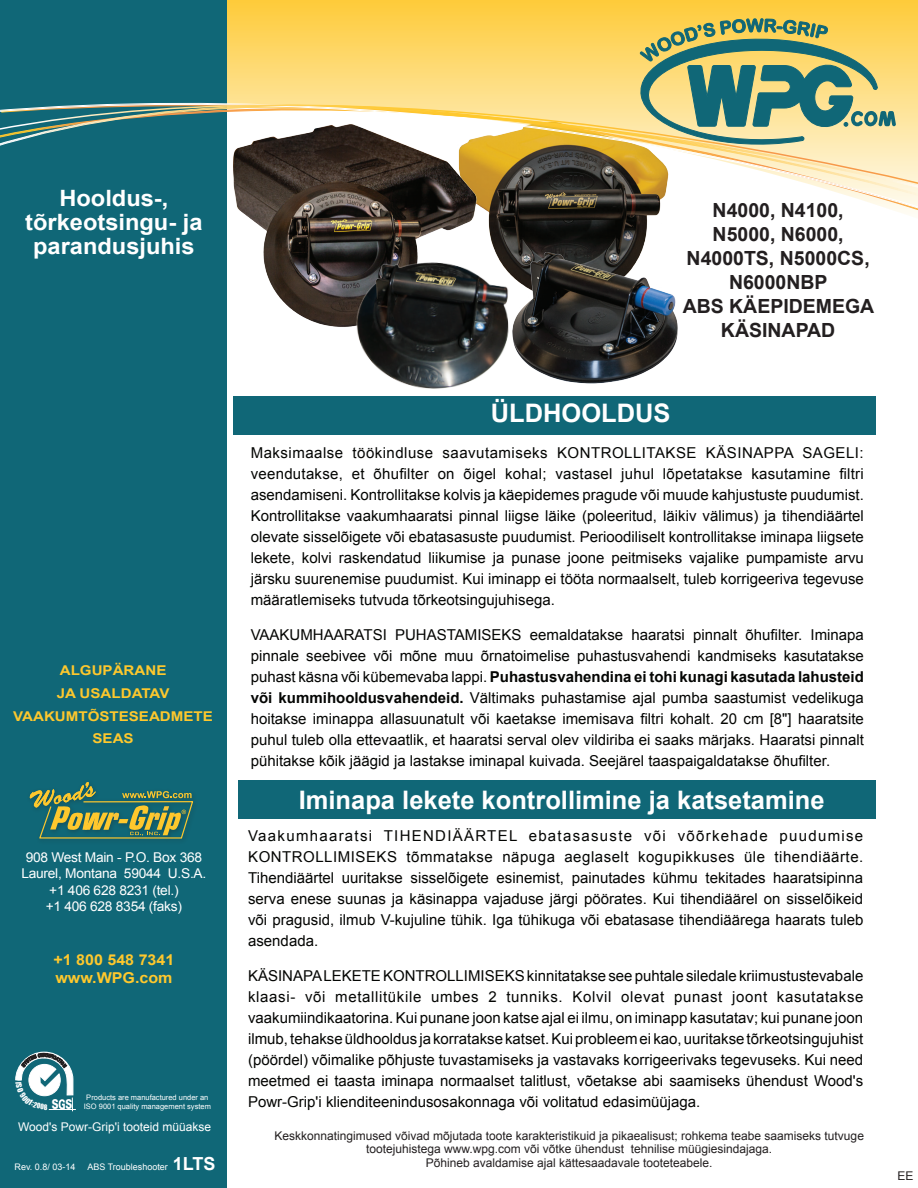
<style>
.page{position:relative;width:918px;height:1188px;background:#fff}
.page>*{position:absolute;margin:0;border:0;box-sizing:border-box;transform-origin:0 0}
.t1{font:700 25.5px "Arial";color:#fff}
.t2{font:700 22.5px/24px "Arial";color:#fff;text-align:center;scale:1.05 1}
.t3{font:700 19.5px/24px "Arial";color:#231f20;text-align:center}
.t4{font:15px/21px "Arial";color:#040503;text-align:justify}
.t5{font:700 15px/18px "Arial";color:#fec82d;scale:1.07 1}
.t6{font:13.5px/16.2px "Arial";letter-spacing:-.02em;color:#fff;text-align:center}
.t7{font:700 13.5px/22.5px "Arial";color:#fec82d;text-align:center;scale:1.12 1}
.t8{font:900 13.5px "Zurich Win 95 BT";color:#fff;scale:.72 1}
.t9{font:12px/13.5px "Arial";color:#231f20;text-align:center}
.t10{font:12px "Arial";color:#fff}
.t11{font:9px "Arial";color:#fff}
.t12{font:7.5px/9px "Arial";color:#fff;text-align:center}
.t13{font:7.05px "Impact";color:#fff}
.s1{font-weight:700;font-size:18px}
.s2{font-weight:700}
</style>
<div class="page">
<img style="left:489px;top:225px;width:158px;height:14px">
<svg style="left:226px;top:0;width:692px;height:225px"></svg>
<div style="left:0;top:0;width:226px;height:1188px;background:#106777"></div>
<svg style="left:483px;top:190px;width:435px;height:21px"></svg>
<svg style="left:0;top:50px;width:918px;height:140px"></svg>
<div style="left:233px;top:396px;width:643px;height:39px;background:#106777"></div>
<div style="left:238px;top:780px;width:638px;height:38px;background:#106777"></div>
<svg style="left:636px;top:16px;width:260px;height:131px"></svg>
<svg style="left:30px;top:782px;width:163px;height:57px"></svg>
<img style="left:226px;top:117px;width:257px;height:216px">
<img style="left:344px;top:250px;width:147px;height:139px">
<img style="left:491px;top:238px;width:187px;height:146px">
<svg style="left:16px;top:1052px;width:60px;height:59px"></svg>
<h2 class="t2" style="left:25px;top:187px;width:170px">Hooldus-, tõrkeotsingu- ja parandusjuhis</h2>
<p class="t7" style="left:13px;top:660px;width:180px">ALGUPÄRANE<br>JA USALDATAV<br>VAAKUMTÕSTESEADMETE<br>SEAS</p>
<p class="t6" style="left:21px;top:850px;width:186px">908 West Main - P.O. Box 368<br>Laurel, Montana 59044 U.S.A. +1 406 628 8231 (tel.)<br>+1 406 628 8354 (faks)</p>
<p class="t5" style="left:53px;top:951px;width:115px">+1 800 548 7341 www.WPG.com</p>
<p class="t8" style="left:52px;top:1095px;width:11px">S</p>
<p class="t13" style="left:44px;top:1101px;width:5px">8</p>
<p class="t8" style="left:66px;top:1095px;width:11px">S</p>
<p class="t12" style="left:84px;top:1093px;width:129px">Products are manufactured under an<br>ISO 9001 quality management system</p>
<p class="t10" style="left:18px;top:1119px;width:195px">Wood's Powr-Grip'i tooteid müüakse</p>
<p class="t11" style="left:15px;top:1161px;width:62px">Rev. 0.8/ 03-14</p>
<p class="t11" style="left:87px;top:1161px;width:130px">ABS Troubleshooter <span class="s1">1LTS</span></p>
<h3 class="t3" style="left:683px;top:198px;width:193px">N4000, N4100,<br>N5000, N6000,<br>N4000TS, N5000CS,<br>N6000NBP<br>ABS KÄEPIDEMEGA<br>KÄSINAPAD</h3>
<h1 class="t1" style="left:491px;top:396px;width:181px">ÜLDHOOLDUS</h1>
<p class="t4" style="left:251px;top:443px;width:615px">Maksimaalse töökindluse saavutamiseks KONTROLLITAKSE KÄSINAPPA SAGELI: veendutakse, et õhufilter on õigel kohal; vastasel juhul lõpetatakse kasutamine filtri asendamiseni. Kontrollitakse kolvis ja käepidemes pragude või muude kahjustuste puudumist.<br>Kontrollitakse vaakumhaaratsi pinnal liigse läike (poleeritud, läikiv välimus) ja tihendiäärtel olevate sisselõigete või ebatasasuste puudumist. Perioodiliselt kontrollitakse iminapa liigsete lekete, kolvi raskendatud liikumise ja punase joone peitmiseks vajalike pumpamiste arvu järsku suurenemise puudumist. Kui iminapp ei tööta normaalselt, tuleb korrigeeriva tegevuse määratlemiseks tutvuda tõrkeotsingujuhisega.</p>
<p class="t4" style="left:251px;top:624px;width:615px">VAAKUMHAARATSI PUHASTAMISEKS eemaldatakse haaratsi pinnalt õhufilter. Iminapa pinnale seebivee või mõne muu õrnatoimelise puhastusvahendi kandmiseks kasutatakse puhast käsna või kübemevaba lappi. <span class="s2">Puhastusvahendina ei tohi kunagi kasutada lahusteid või kummihooldusvahendeid.</span> Vältimaks puhastamise ajal pumba saastumist vedelikuga hoitakse iminappa allasuunatult või kaetakse imemisava filtri kohalt. 20 cm [8"] haaratsite puhul tuleb olla ettevaatlik, et haaratsi serval olev vildiriba ei saaks märjaks. Haaratsi pinnalt pühitakse kõik jäägid ja lastakse iminapal kuivada. Seejärel taaspaigaldatakse õhufilter.</p>
<h1 class="t1" style="left:299px;top:783px;width:527px">Iminapa lekete kontrollimine ja katsetamine</h1>
<p class="t4" style="left:248px;top:826px;width:617px">Vaakumhaaratsi TIHENDIÄÄRTEL ebatasasuste või võõrkehade puudumise KONTROLLIMISEKS tõmmatakse näpuga aeglaselt kogupikkuses üle tihendiäärte.<br>Tihendiäärtel uuritakse sisselõigete esinemist, painutades kühmu tekitades haaratsipinna serva enese suunas ja käsinappa vajaduse järgi pöörates. Kui tihendiäärel on sisselõikeid või pragusid, ilmub V-kujuline tühik. Iga tühikuga või ebatasase tihendiäärega haarats tuleb asendada.</p>
<p class="t4" style="left:248px;top:965px;width:617px">KÄSINAPA LEKETE KONTROLLIMISEKS kinnitatakse see puhtale siledale kriimustustevabale klaasi- või metallitükile umbes 2 tunniks. Kolvil olevat punast joont kasutatakse vaakumiindikaatorina. Kui punane joon katse ajal ei ilmu, on iminapp kasutatav; kui punane joon ilmub, tehakse üldhooldus ja korratakse katset. Kui probleem ei kao, uuritakse tõrkeotsingujuhist (pöördel) võimalike põhjuste tuvastamiseks ja vastavaks korrigeerivaks tegevuseks. Kui need meetmed ei taasta iminapa normaalset talitlust, võetakse abi saamiseks ühendust Wood's Powr-Grip'i klienditeenindusosakonnaga või volitatud edasimüüjaga.</p>
<p class="t9" style="left:274px;top:1129px;width:591px">Keskkonnatingimused võivad mõjutada toote karakteristikuid ja pikaealisust; rohkema teabe saamiseks tutvuge tootejuhistega www.wpg.com või võtke ühendust tehnilise müügiesindajaga.<br>Põhineb avaldamise ajal kättesaadavale tooteteabele.</p>
<p class="t9" style="left:897px;top:1169px;width:18px">EE</p>
</div>
